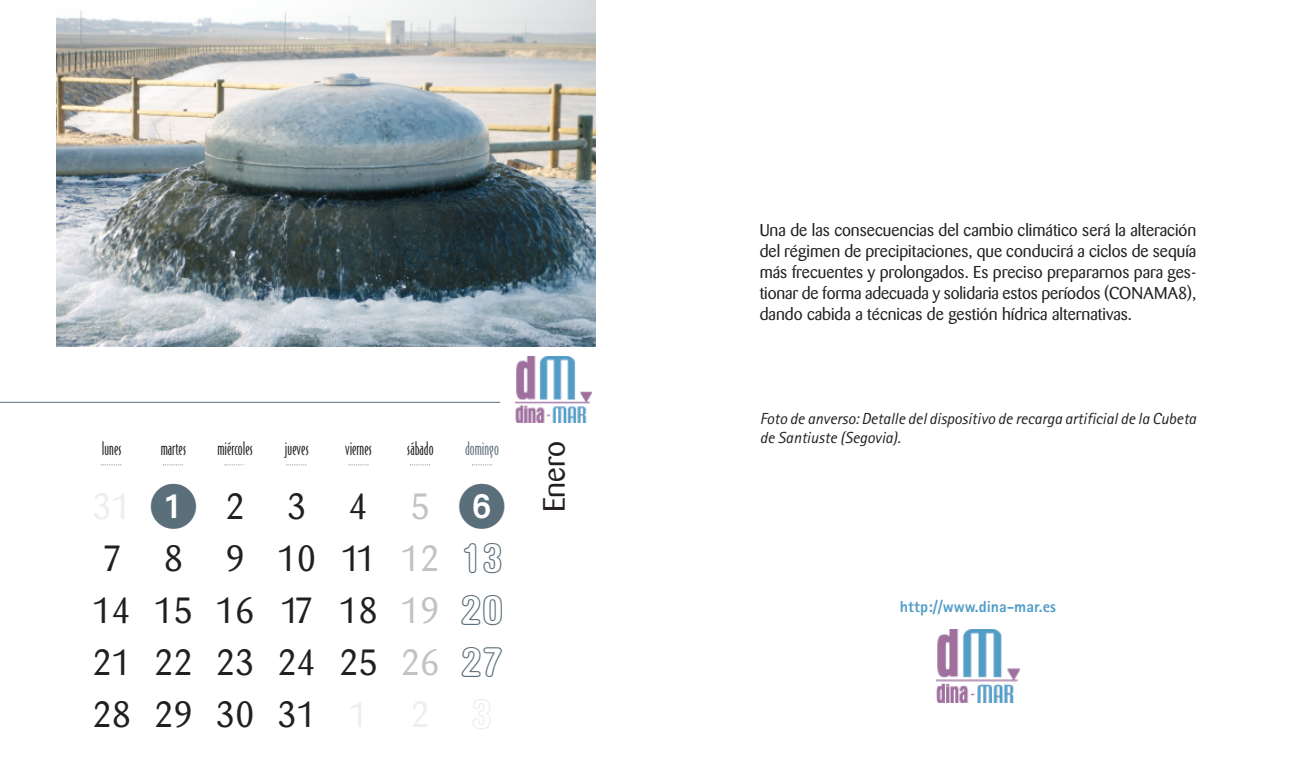
<style>
.page{position:relative;width:1304px;height:766px;background:#fff}
.page>*{position:absolute;margin:0;border:0;box-sizing:border-box;transform-origin:0 0}
.t1{font:36px/52px "Barmeno";color:#231f20}
.t2{font:30.6px "Barmeno";color:#231f20}
.t3{font:17.6px "Bodega Sans Oldstyle";color:#231f20}
.t4{font:17.6px "Bodega Sans Oldstyle";color:#5b6f7b}
.t5{font:17px/21px "Barmeno";color:#231f20;text-align:justify}
.t6{font:italic 16px/19.2px "Rotis Sans Serif";letter-spacing:-.005em;color:#231f20}
.t7{font:800 16px "Rotis Sans Serif";color:#529dc7}
.s1{color:#c2c2c5}
.s2{font-family:"AG Book Rounded Bold Cn Outline";font-size:42.2px;color:#5b6f7b}
.s3{color:#eeeef0}
.s4{font-family:"AG Book Rounded Bold Cn Outline";font-size:42.2px;color:#eaedf0}
</style>
<div class="page">
<img style="left:936px;top:629px;width:84px;height:73px">
<img style="left:57px;top:0;width:538px;height:346px">
<hr style="left:0;top:402px;width:500px;height:1px;background:#5b6f7b">
<svg style="left:472px;top:464px;width:20px;height:1px"></svg>
<svg style="left:410px;top:464px;width:21px;height:1px"></svg>
<svg style="left:349px;top:464px;width:20px;height:1px"></svg>
<svg style="left:286px;top:464px;width:21px;height:1px"></svg>
<svg style="left:225px;top:464px;width:20px;height:1px"></svg>
<svg style="left:163px;top:464px;width:20px;height:1px"></svg>
<svg style="left:101px;top:464px;width:21px;height:1px"></svg>
<img style="left:516px;top:356px;width:75px;height:66px">
<p class="t3" style="left:102px;top:438px;width:21px">lunes</p>
<p class="t3" style="left:161px;top:438px;width:27px">martes</p>
<p class="t3" style="left:217px;top:438px;width:37px">miércoles</p>
<p class="t3" style="left:285px;top:438px;width:25px">jueves</p>
<p class="t3" style="left:345px;top:438px;width:29px">viernes</p>
<p class="t3" style="left:407px;top:438px;width:28px">sábado</p>
<p class="t4" style="left:465px;top:438px;width:35px">domingo</p>
<h1 class="t1" style="left:92px;top:483px;width:413px;text-indent:133px">234<span class="s1">5<br></span>7 8 9 1011<span class="s1">12</span><span class="s2">13<br></span>14 15 16 17 18 <span class="s1">19</span> <span class="s2">20<br></span>21 22 23 24 25 <span class="s1">26</span> <span class="s2">27<br></span>28293031 <span class="s3">1 2</span> <span class="s4">3</span></h1>
<h2 class="t2" style="left:541px;top:512px;width:73px;rotate:-90deg">Enero</h2>
<p class="t5" style="left:760px;top:221px;width:438px">Una de las consecuencias del cambio climático será la alteración del régimen de precipitaciones, que conducirá a ciclos de sequía más frecuentes y prolongados. Es preciso prepararnos para ges&shy;tionar de forma adecuada y solidaria estos períodos (CONAMA8), dando cabida a técnicas de gestión hídrica alternativas.</p>
<p class="t6" style="left:760px;top:410px;width:438px">Foto de anverso: Detalle del dispositivo de recarga artificial de la Cubeta de Santiuste (Segovia).</p>
<p class="t7" style="left:900px;top:601px;width:158px">http://www.dina-mar.es</p>
</div>
